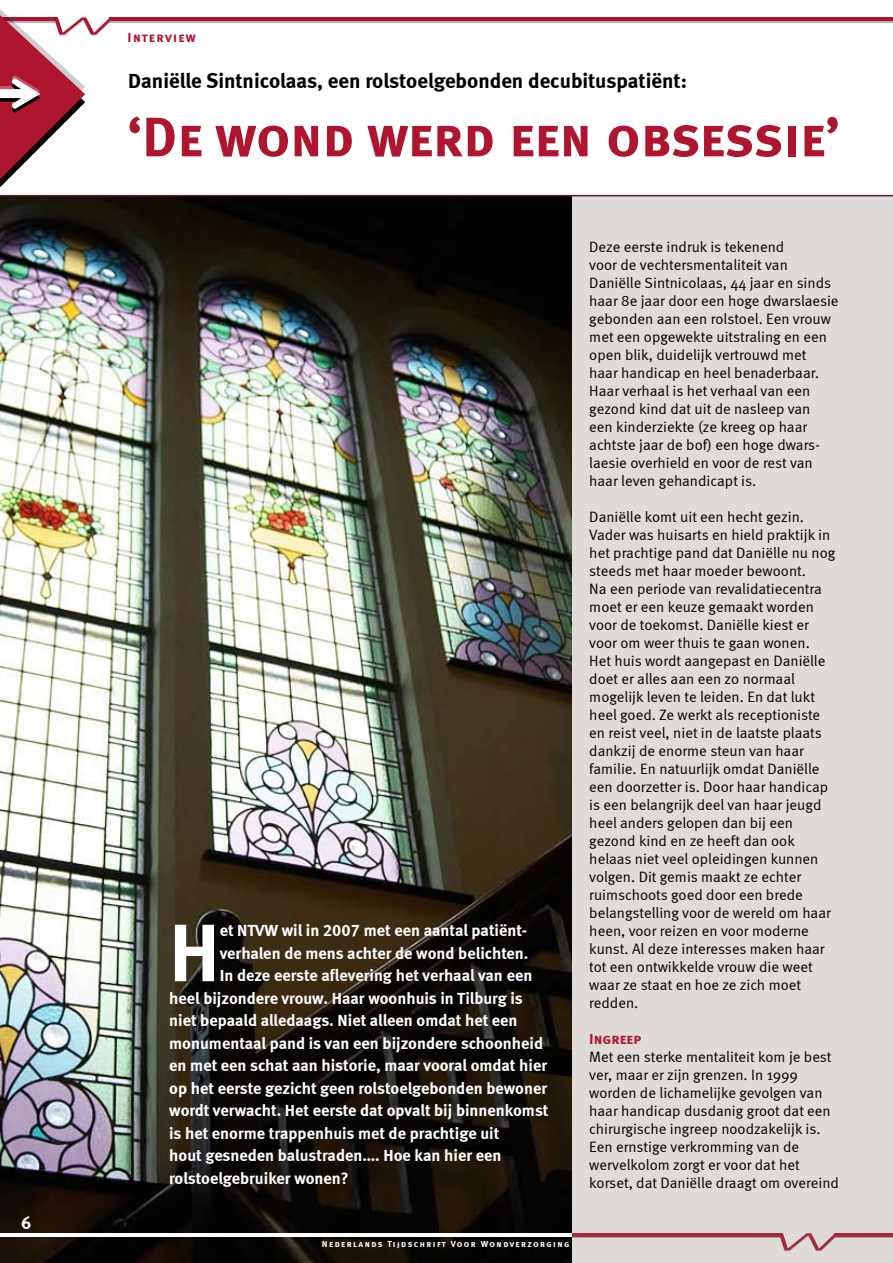
<style>
.page{position:relative;width:893px;height:1263px;background:#fff}
.page>*{position:absolute;margin:0;border:0;box-sizing:border-box;transform-origin:0 0}
.t1{font:81.3px "Meta Bold LF";color:#fff}
.t2{font:55.5px "Meta Bold Caps";color:#af152e}
.t3{font:700 21px "Meta";color:#000}
.t4{font:18px "Meta Bold Caps";color:#fff}
.t5{font:16.5px "Meta Bold LF";color:#fff}
.t6{font:15px/18px "Meta Normal";color:#000}
.t7{font:15px "Meta Bold Caps";color:#af152e}
.t8{font:13.5px "Meta Bold Caps";letter-spacing:.095em;color:#af152e}
.t9{font:9px "Meta Bold Caps";letter-spacing:.155em;color:#fff}
</style>
<div class="page">
<hr style="left:110px;top:19px;width:783px;height:3px;background:#000">
<hr style="left:110px;top:18px;width:783px;height:3px;background:#af152e">
<div style="left:571px;top:195px;width:322px;height:1068px;background:#e0dbd8"></div>
<svg style="left:0;top:9px;width:114px;height:178px"></svg>
<img style="left:0;top:196px;width:571px;height:1067px">
<hr style="left:0;top:195px;width:893px;height:1px;background:#5d1d2f">
<hr style="left:0;top:1233px;width:571px;height:4px;background:#fff">
<p class="t4" style="left:21px;top:1212px;width:12px">6</p>
<p class="t8" style="left:128px;top:30px;width:70px">Interview</p>
<h3 class="t3" style="left:128px;top:68px;width:560px">Daniëlle Sintnicolaas, een rolstoelgebonden decubituspatiënt:</h3>
<h2 class="t2" style="left:128px;top:104px;width:714px">‘De wond werd een obsessie’</h2>
<h1 class="t1" style="left:169px;top:905px;width:52px">H</h1>
<p class="t5" style="left:220px;top:921px;width:309px">et NTVW wil in 2007 met een aantal patiënt-</p>
<p class="t5" style="left:220px;top:943px;width:310px">verhalen de mens achter de wond belichten.</p>
<p class="t5" style="left:220px;top:966px;width:314px">In deze eerste aflevering het verhaal van een</p>
<p class="t5" style="left:169px;top:988px;width:355px">heel bijzondere vrouw. Haar woonhuis in Tilburg is</p>
<p class="t5" style="left:169px;top:1011px;width:350px">niet bepaald alledaags. Niet alleen omdat het een</p>
<p class="t5" style="left:169px;top:1033px;width:375px">monumentaal pand is van een bijzondere schoonheid</p>
<p class="t5" style="left:169px;top:1056px;width:379px">en met een schat aan historie, maar vooral omdat hier</p>
<p class="t5" style="left:169px;top:1078px;width:379px">op het eerste gezicht geen rolstoelgebonden bewoner</p>
<p class="t5" style="left:169px;top:1101px;width:381px">wordt verwacht. Het eerste dat opvalt bij binnenkomst</p>
<p class="t5" style="left:169px;top:1123px;width:332px">is het enorme trappenhuis met de prachtige uit</p>
<p class="t5" style="left:169px;top:1146px;width:334px">hout gesneden balustraden…. Hoe kan hier een</p>
<p class="t5" style="left:169px;top:1168px;width:181px">rolstoelgebruiker wonen?</p>
<p class="t9" style="left:322px;top:1239px;width:249px">Nederlands Tijdschrift Voor Wondverzorging</p>
<p class="t6" style="left:589px;top:238px;width:251px">Deze eerste indruk is tekenend<br>voor de vechtersmentaliteit van Daniëlle Sintnicolaas, 44 jaar en sinds haar 8e jaar door een hoge dwarslaesie gebonden aan een rolstoel. Een vrouw met een opgewekte uitstraling en een open blik, duidelijk vertrouwd met haar handicap en heel benaderbaar.<br>Haar verhaal is het verhaal van een gezond kind dat uit de nasleep van<br>een kinderziekte (ze kreeg op haar achtste jaar de bof) een hoge dwars&shy;laesie overhield en voor de rest van haar leven gehandicapt is.</p>
<p class="t6" style="left:589px;top:508px;width:248px">Daniëlle komt uit een hecht gezin.<br>Vader was huisarts en hield praktijk in het prachtige pand dat Daniëlle nu nog steeds met haar moeder bewoont.<br>Na een periode van revalidatiecentra moet er een keuze gemaakt worden voor de toekomst. Daniëlle kiest er voor om weer thuis te gaan wonen.<br>Het huis wordt aangepast en Daniëlle doet er alles aan een zo normaal mogelijk leven te leiden. En dat lukt heel goed. Ze werkt als receptioniste en reist veel, niet in de laatste plaats dankzij de enorme steun van haar familie. En natuurlijk omdat Daniëlle een doorzetter is. Door haar handicap is een belangrijk deel van haar jeugd heel anders gelopen dan bij een gezond kind en ze heeft dan ook helaas niet veel opleidingen kunnen volgen. Dit gemis maakt ze echter ruimschoots goed door een brede belangstelling voor de wereld om haar heen, voor reizen en voor moderne kunst. Al deze interesses maken haar tot een ontwikkelde vrouw die weet waar ze staat en hoe ze zich moet redden.</p>
<p class="t7" style="left:589px;top:1030px;width:53px">Ingreep</p>
<p class="t6" style="left:589px;top:1048px;width:251px">Met een sterke mentaliteit kom je best ver, maar er zijn grenzen. In 1999 worden de lichamelijke gevolgen van haar handicap dusdanig groot dat een chirurgische ingreep noodzakelijk is.<br>Een ernstige verkromming van de wervelkolom zorgt er voor dat het korset, dat Daniëlle draagt om overeind</p>
</div>
